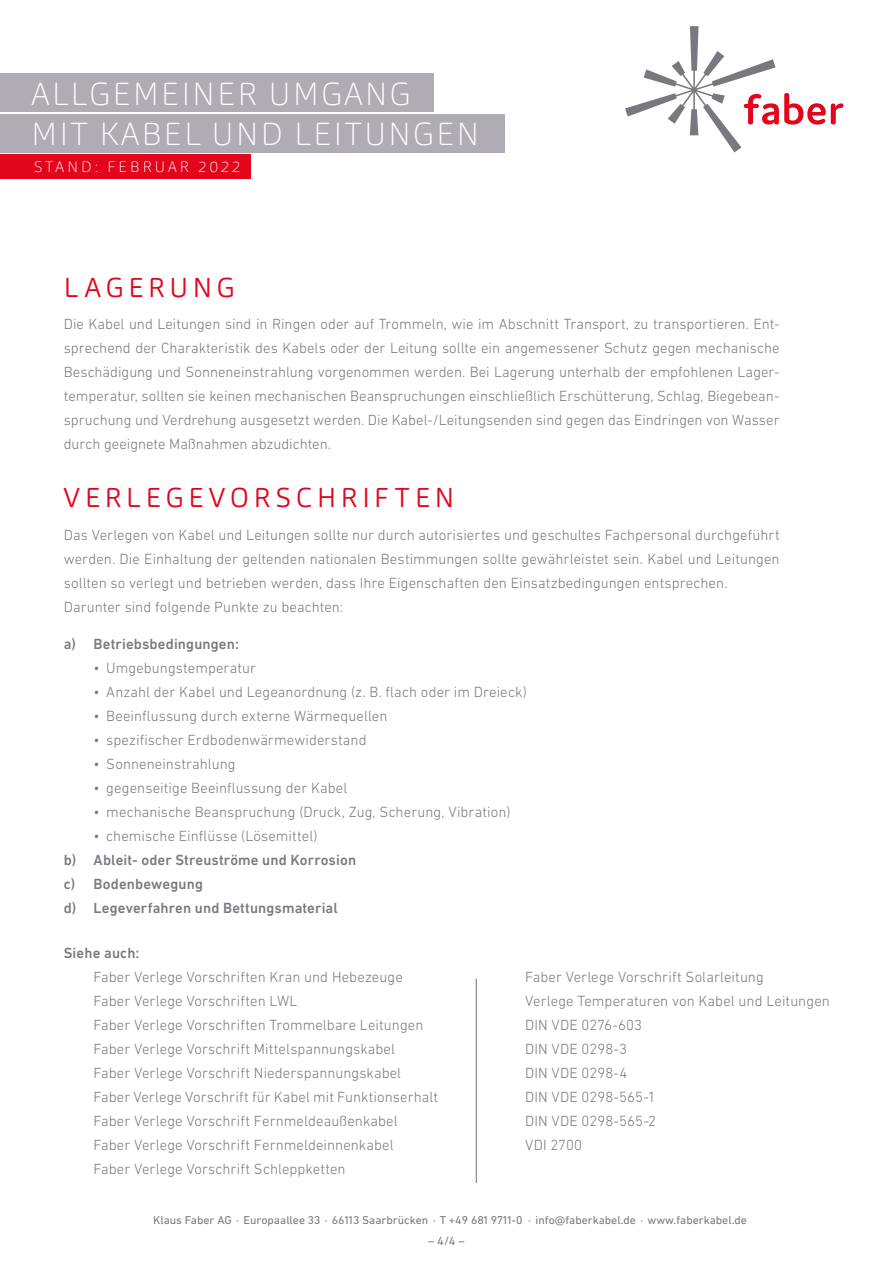
<style>
.page{position:relative;width:893px;height:1263px;background:#fff}
.page>*{position:absolute;margin:0;border:0;box-sizing:border-box;transform-origin:0 0}
.t1{font:100 31.5px/40.3px "Carnas";letter-spacing:.08em;color:#fff}
.t2{font:300 27px "Carnas";letter-spacing:.18em;color:#e3051b}
.t3{font:300 15px/24px "DIN Next W1 G";letter-spacing:.005em;color:#7b777f}
.t4{font:500 15px/24px "DIN Next W1 G";letter-spacing:.01em;color:#7b777f}
.t5{font:100 15px "Carnas";letter-spacing:.205em;color:#fff}
.t6{font:12px "DIN Next W1 G";color:#7b777f}
.t7{font:11.55px "DIN Next W1 G";color:#7b777f}
</style>
<div class="page">
<div style="left:0;top:154px;width:250px;height:24px;background:#e3051b"></div>
<svg style="left:625px;top:26px;width:218px;height:126px"></svg>
<div style="left:0;top:74px;width:434px;height:38px;background:#b0acb4"></div>
<div style="left:0;top:114px;width:505px;height:38px;background:#b0acb4"></div>
<hr style="left:476px;top:979px;width:1px;height:204px;background:#706f6f">
<h1 class="t1" style="left:32px;top:73px;width:449px">ALLGEMEINER UMGANG<br>MIT KABEL UND LEITUNGEN</h1>
<p class="t5" style="left:34px;top:158px;width:208px">STAND: FEBRUAR 2022</p>
<h2 class="t2" style="left:64px;top:270px;width:172px">LAGERUNG</h2>
<p class="t3" style="left:64px;top:312px;width:717px;text-align:justify">Die Kabel und Leitungen sind in Ringen oder auf Trommeln, wie im Abschnitt Transport, zu transportieren. Ent&shy;sprechend der Charakteristik des Kabels oder der Leitung sollte ein angemessener Schutz gegen mechanische Beschädigung und Sonneneinstrahlung vorgenommen werden. Bei Lagerung unterhalb der empfohlenen Lager&shy;temperatur, sollten sie keinen mechanischen Beanspruchungen einschließlich Erschütterung, Schlag, Biegebean&shy;spruchung und Verdrehung ausgesetzt werden. Die Kabel-/Leitungsenden sind gegen das Eindringen von Wasser durch geeignete Maßnahmen abzudichten.</p>
<h2 class="t2" style="left:64px;top:481px;width:392px">VERLEGEVORSCHRIFTEN</h2>
<p class="t3" style="left:64px;top:523px;width:717px">Das Verlegen von Kabel und Leitungen sollte nur durch autorisiertes und geschultes Fachpersonal durchgeführt werden. Die Einhaltung der geltenden nationalen Bestimmungen sollte gewährleistet sein. Kabel und Leitungen sollten so verlegt und betrieben werden, dass Ihre Eigenschaften den Einsatzbedingungen entsprechen.<br>Darunter sind folgende Punkte zu beachten:</p>
<p class="t4" style="left:64px;top:631px;width:177px">a) Betriebsbedingungen:</p>
<p class="t3" style="left:94px;top:655px;width:164px">• Umgebungstemperatur</p>
<p class="t3" style="left:94px;top:679px;width:435px">• Anzahl der Kabel und Legeanordnung (z. B. flach oder im Dreieck)</p>
<p class="t3" style="left:94px;top:703px;width:295px">• Beeinflussung durch externe Wärmequellen</p>
<p class="t3" style="left:94px;top:727px;width:275px">• spezifischer Erdbodenwärmewiderstand</p>
<p class="t3" style="left:94px;top:751px;width:144px">• Sonneneinstrahlung</p>
<p class="t3" style="left:94px;top:775px;width:255px">• gegenseitige Beeinflussung der Kabel</p>
<p class="t3" style="left:94px;top:799px;width:418px">• mechanische Beanspruchung (Druck, Zug, Scherung, Vibration)</p>
<p class="t3" style="left:94px;top:823px;width:226px">• chemische Einflüsse (Lösemittel)</p>
<p class="t4" style="left:64px;top:847px;width:294px">b) Ableit- oder Streuströme und Korrosion c) Bodenbewegung<br>d) Legeverfahren und Bettungsmaterial</p>
<p class="t4" style="left:64px;top:941px;width:77px">Siehe auch:</p>
<p class="t3" style="left:94px;top:965px;width:346px">Faber Verlege Vorschriften Kran und Hebezeuge Faber Verlege Vorschriften LWL<br>Faber Verlege Vorschriften Trommelbare Leitungen Faber Verlege Vorschrift Mittelspannungskabel<br>Faber Verlege Vorschrift Niederspannungskabel Faber Verlege Vorschrift für Kabel mit Funktionserhalt Faber Verlege Vorschrift Fernmeldeaußenkabel Faber Verlege Vorschrift Fernmeldeinnenkabel<br>Faber Verlege Vorschrift Schleppketten</p>
<p class="t3" style="left:525px;top:965px;width:306px">Faber Verlege Vorschrift Solarleitung<br>Verlege Temperaturen von Kabel und Leitungen<br>DIN VDE 0276-603<br>DIN VDE 0298-3<br>DIN VDE 0298-4<br>DIN VDE 0298-565-1<br>DIN VDE 0298-565-2<br>VDI 2700</p>
<p class="t7" style="left:153px;top:1214px;width:595px">Klaus Faber AG · Europaallee 33 · 66113 Saarbrücken · T +49 681 9711-0 · info@faberkabel.de · www.faberkabel.de</p>
<p class="t6" style="left:428px;top:1234px;width:38px">– 4/4 –</p>
</div>
